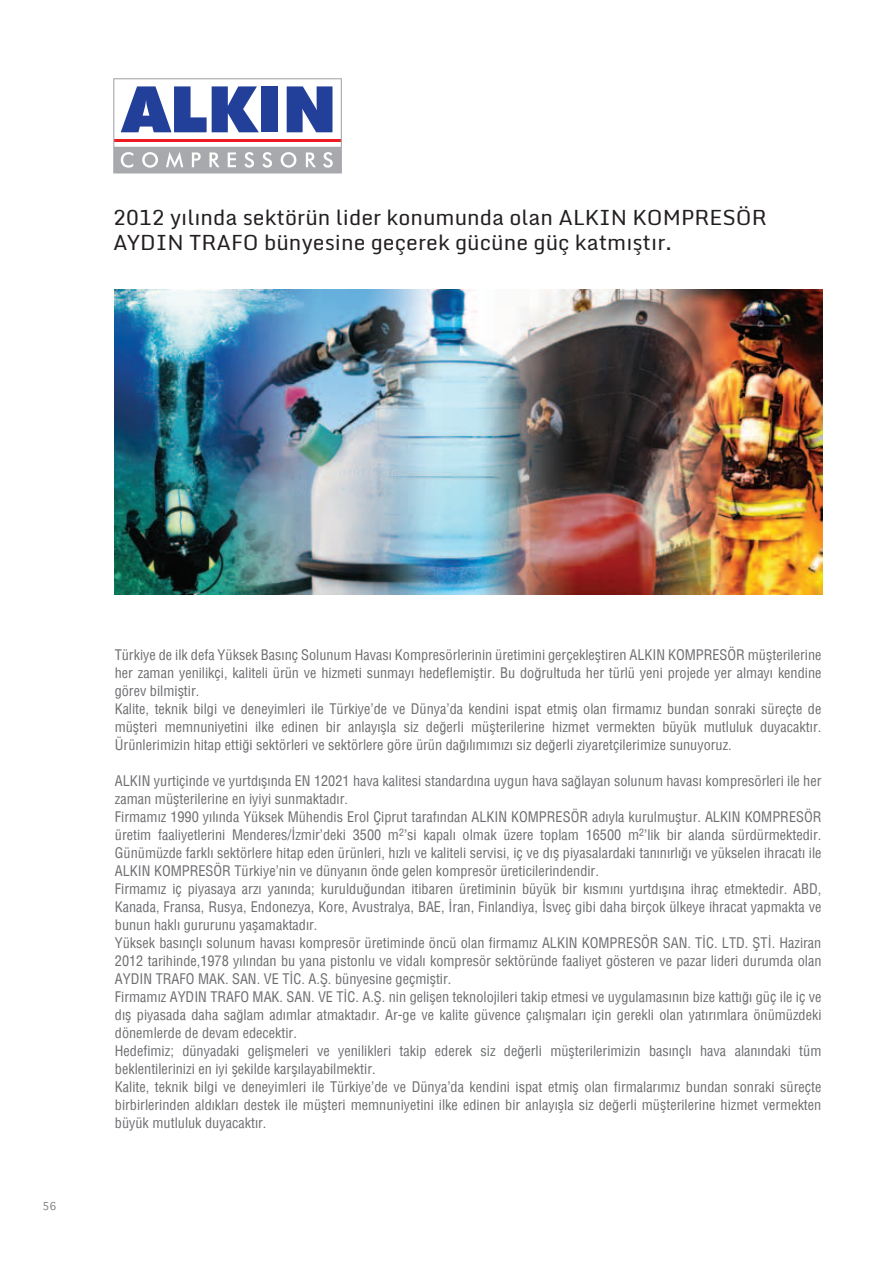
<style>
.page{position:relative;width:893px;height:1263px;background:#fff}
.page>*{position:absolute;margin:0;border:0;box-sizing:border-box;transform-origin:0 0}
.t1{font:21px/25.2px "Monda";color:#231f20}
.t2{font:500 condensed 14.25px/18px "Helvetica";color:#6c6d70}
.t3{font:10.5px "Thonburi";color:#808285}
</style>
<div class="page">
<img style="left:114px;top:289px;width:708px;height:306px">
<svg style="left:113px;top:78px;width:229px;height:95px"></svg>
<h1 class="t1" style="left:113px;top:206px;width:655px">2012 yılında sektörün lider konumunda olan ALKIN KOMPRESÖR<br>AYDIN TRAFO bünyesine geçerek gücüne güç katmıştır.</h1>
<p class="t3" style="left:42px;top:1197px;width:15px">56</p>
<p class="t2" style="left:115px;top:646px;width:708px">Türkiye de ilk defa Yüksek Basınç Solunum Havası Kompresörlerinin üretimini gerçekleştiren ALKIN KOMPRESÖR müşterilerine her zaman yenilikçi, kaliteli ürün ve hizmeti sunmayı hedeflemiştir. Bu doğrultuda her türlü yeni projede yer almayı kendine görev bilmiştir.<br>Kalite, teknik bilgi ve deneyimleri ile Türkiye’de ve Dünya’da kendini ispat etmiş olan firmamız bundan sonraki süreçte de müşteri memnuniyetini ilke edinen bir anlayışla siz değerli müşterilerine hizmet vermekten büyük mutluluk duyacaktır.<br>Ürünlerimizin hitap ettiği sektörleri ve sektörlere göre ürün dağılımımızı siz değerli ziyaretçilerimize sunuyoruz.</p>
<p class="t2" style="left:115px;top:772px;width:708px">ALKIN yurtiçinde ve yurtdışında EN 12021 hava kalitesi standardına uygun hava sağlayan solunum havası kompresörleri ile her zaman müşterilerine en iyiyi sunmaktadır.<br>Firmamız 1990 yılında Yüksek Mühendis Erol Çiprut tarafından ALKIN KOMPRESÖR adıyla kurulmuştur. ALKIN KOMPRESÖR üretim faaliyetlerini Menderes/İzmir’deki 3500 m<sup>2</sup>’si kapalı olmak üzere toplam 16500 m<sup>2</sup>’lik bir alanda sürdürmektedir.<br>Günümüzde farklı sektörlere hitap eden ürünleri, hızlı ve kaliteli servisi, iç ve dış piyasalardaki tanınırlığı ve yükselen ihracatı ile ALKIN KOMPRESÖR Türkiye’nin ve dünyanın önde gelen kompresör üreticilerindendir.<br>Firmamız iç piyasaya arzı yanında; kurulduğundan itibaren üretiminin büyük bir kısmını yurtdışına ihraç etmektedir. ABD, Kanada, Fransa, Rusya, Endonezya, Kore, Avustralya, BAE, İran, Finlandiya, İsveç gibi daha birçok ülkeye ihracat yapmakta ve bunun haklı gururunu yaşamaktadır.<br>Yüksek basınçlı solunum havası kompresör üretiminde öncü olan firmamız ALKIN KOMPRESÖR SAN. TİC. LTD. ŞTİ. Haziran 2012 tarihinde,1978 yılından bu yana pistonlu ve vidalı kompresör sektöründe faaliyet gösteren ve pazar lideri durumda olan AYDIN TRAFO MAK. SAN. VE TİC. A.Ş. bünyesine geçmiştir.<br>Firmamız AYDIN TRAFO MAK. SAN. VE TİC. A.Ş. nin gelişen teknolojileri takip etmesi ve uygulamasının bize kattığı güç ile iç ve dış piyasada daha sağlam adımlar atmaktadır. Ar-ge ve kalite güvence çalışmaları için gerekli olan yatırımlara önümüzdeki dönemlerde de devam edecektir.<br>Hedefimiz; dünyadaki gelişmeleri ve yenilikleri takip ederek siz değerli müşterilerimizin basınçlı hava alanındaki tüm beklentilerinizi en iyi şekilde karşılayabilmektir.<br>Kalite, teknik bilgi ve deneyimleri ile Türkiye’de ve Dünya’da kendini ispat etmiş olan firmalarımız bundan sonraki süreçte birbirlerinden aldıkları destek ile müşteri memnuniyetini ilke edinen bir anlayışla siz değerli müşterilerine hizmet vermekten büyük mutluluk duyacaktır.</p>
</div>
